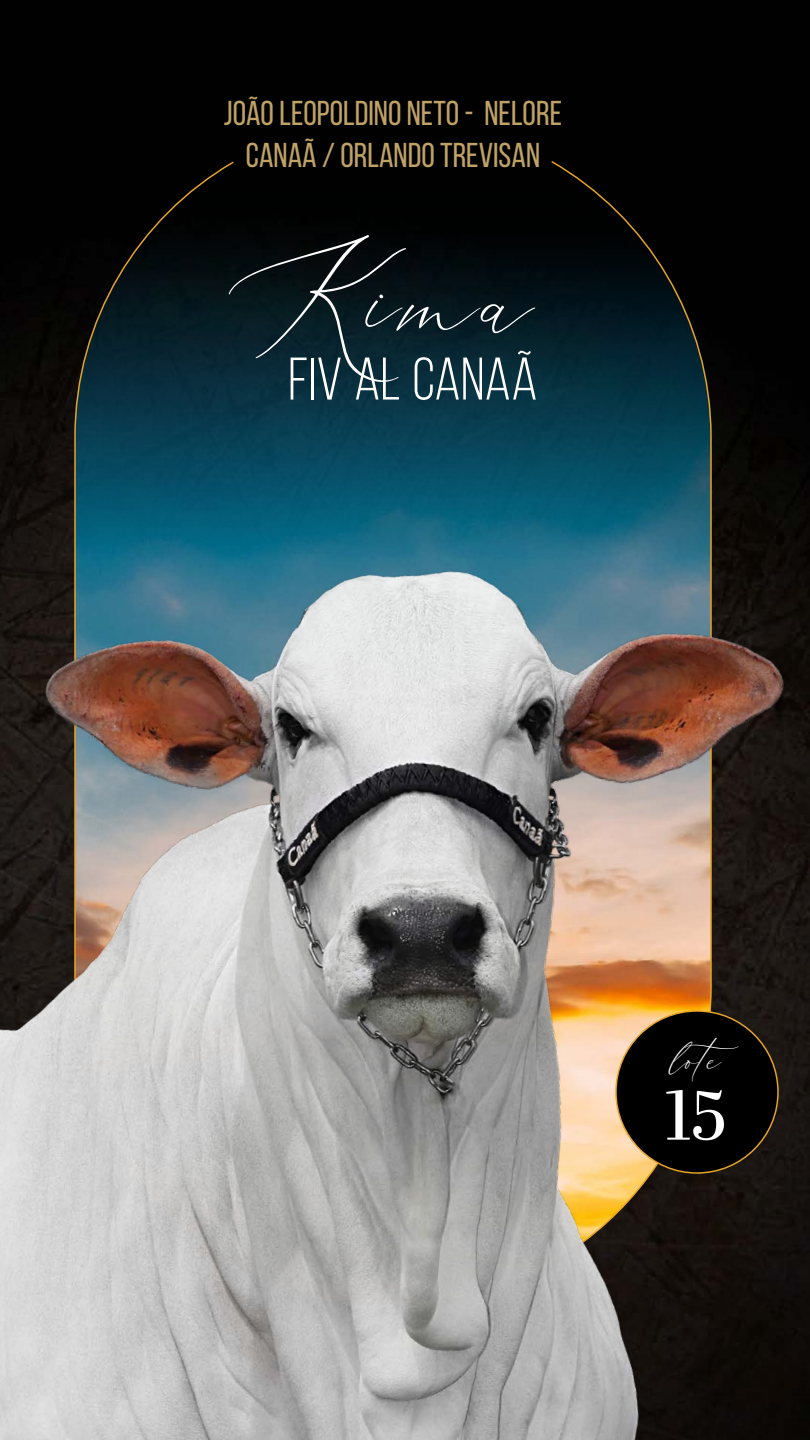
<style>
.page{position:relative;width:810px;height:1440px;background:#fff}
.page>*{position:absolute;margin:0;border:0;box-sizing:border-box;transform-origin:0 0}
.t1{font:108.75px "Aerotis";color:#fff}
.t2{font:69.75px "Abril Display";color:#fff}
.t3{font:60px "Bebas Neue";letter-spacing:.005em;color:#fff}
.t4{font:39.75px "Aerotis";color:#fff}
.t5{font:34.5px/41.4px "Bebas Neue";color:#bfa266;text-align:center}
</style>
<div class="page">
<div style="left:0;top:0;width:810px;height:275px;background:#010101"></div>
<svg style="left:74px;top:160px;width:639px;height:115px;background:#020403"></svg>
<img style="left:0;top:275px;width:810px;height:1165px">
<div style="left:616px;top:1011px;width:162px;height:162px;background:#000;border-radius:50%"></div>
<p class="t5" style="left:224px;top:92px;width:340px">JOÃO LEOPOLDINO NETO - NELORE<br>CANAÃ / ORLANDO TREVISAN</p>
<h1 class="t1" style="left:229px;top:237px;width:307px">Kima</h1>
<h3 class="t3" style="left:288px;top:347px;width:251px">FIV AL CANAÃ</h3>
<p class="t4" style="left:673px;top:1036px;width:82px">lote</p>
<h2 class="t2" style="left:664px;top:1067px;width:65px">15</h2>
</div>
